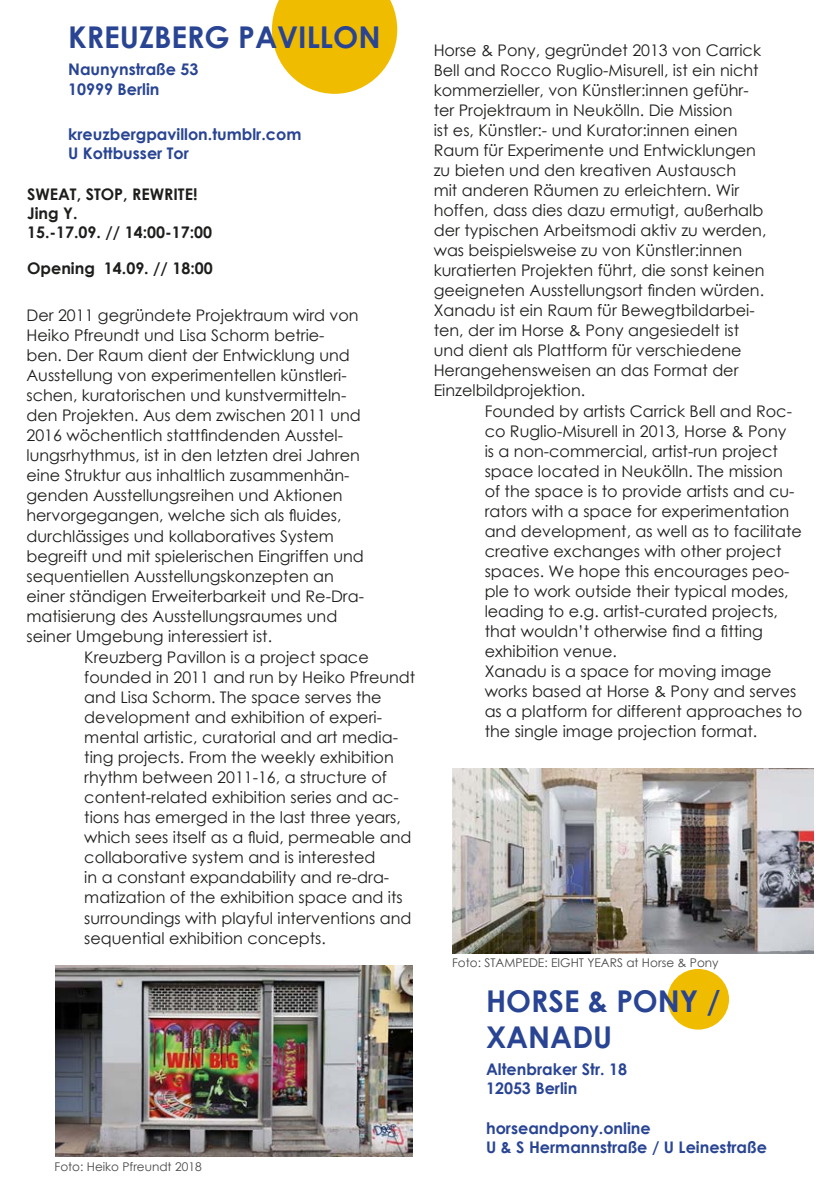
<style>
.page{position:relative;width:840px;height:1191px;background:#fff}
.page>*{position:absolute;margin:0;border:0;box-sizing:border-box;transform-origin:0 0}
.t1{font:700 30px/36px "Century Gothic";color:#284493}
.t2{font:16px/20px "Century Gothic";color:#1d1d1b}
.t3{font:700 16px/19.2px "Century Gothic";color:#284493}
.t4{font:700 16px "Century Gothic";color:#1d1d1b}
.t5{font:12px "Century Gothic";color:#4a4847}
</style>
<div class="page">
<div style="left:667px;top:969px;width:61px;height:60px;background:#f0bc00;border-radius:50%"></div>
<svg style="left:272px;top:0;width:125px;height:94px;background:#f2c628"></svg>
<img style="left:55px;top:965px;width:357px;height:191px">
<img style="left:452px;top:768px;width:361px;height:185px">
<p class="t1" style="left:68px;top:18px;width:313px">KREUZBERG PAVILLON</p>
<p class="t3" style="left:68px;top:59px;width:132px">Naunynstraße 53<br>10999 Berlin</p>
<p class="t3" style="left:68px;top:124px;width:234px">kreuzbergpavillon.tumblr.com<br>U Kottbusser Tor</p>
<p class="t4" style="left:27px;top:182px;width:172px">SWEAT, STOP, REWRITE!</p>
<p class="t4" style="left:27px;top:201px;width:52px">Jing Y.</p>
<p class="t4" style="left:27px;top:220px;width:186px">15.-17.09. // 14:00-17:00</p>
<p class="t4" style="left:27px;top:256px;width:187px">Opening 14.09. // 18:00</p>
<p class="t2" style="left:26px;top:305px;width:339px">Der 2011 gegründete Projektraum wird von Heiko Pfreundt und Lisa Schorm betrie&shy;ben. Der Raum dient der Entwicklung und Ausstellung von experimentellen künstleri&shy;schen, kuratorischen und kunstvermitteln&shy;den Projekten. Aus dem zwischen 2011 und 2016 wöchentlich stattfindenden Ausstel&shy;lungsrhythmus, ist in den letzten drei Jahren eine Struktur aus inhaltlich zusammenhän&shy;genden Ausstellungsreihen und Aktionen hervorgegangen, welche sich als fluides, durchlässiges und kollaboratives System begreift und mit spielerischen Eingriffen und sequentiellen Ausstellungskonzepten an einer ständigen Erweiterbarkeit und Re-Dra&shy;matisierung des Ausstellungsraumes und seiner Umgebung interessiert ist.</p>
<p class="t2" style="left:84px;top:647px;width:332px">Kreuzberg Pavillon is a project space founded in 2011 and run by Heiko Pfreundt and Lisa Schorm. The space serves the development and exhibition of experi&shy;mental artistic, curatorial and art media&shy;ting projects. From the weekly exhibition rhythm between 2011-16, a structure of content-related exhibition series and ac&shy;tions has emerged in the last three years, which sees itself as a fluid, permeable and collaborative system and is interested<br>in a constant expandability and re-dra&shy;matization of the exhibition space and its surroundings with playful interventions and sequential exhibition concepts.</p>
<p class="t5" style="left:54px;top:1158px;width:148px">Foto: Heiko Pfreundt 2018</p>
<p class="t2" style="left:433px;top:40px;width:334px">Horse &amp; Pony, gegründet 2013 von Carrick Bell and Rocco Ruglio-Misurell, ist ein nicht kommerzieller, von Künstler:innen geführ&shy;ter Projektraum in Neukölln. Die Mission<br>ist es, Künstler:- und Kurator:innen einen Raum für Experimente und Entwicklungen zu bieten und den kreativen Austausch<br>mit anderen Räumen zu erleichtern. Wir hoffen, dass dies dazu ermutigt, außerhalb der typischen Arbeitsmodi aktiv zu werden, was beispielsweise zu von Künstler:innen kuratierten Projekten führt, die sonst keinen geeigneten Ausstellungsort finden würden.</p>
<p class="t2" style="left:433px;top:300px;width:322px">Xanadu ist ein Raum für Bewegtbildarbei&shy;ten, der im Horse &amp; Pony angesiedelt ist und dient als Plattform für verschiedene Herangehensweisen an das Format der Einzelbildprojektion.</p>
<p class="t2" style="left:484px;top:401px;width:318px">Founded by artists Carrick Bell and Roc&shy;co Ruglio-Misurell in 2013, Horse &amp; Pony<br>is a non-commercial, artist-run project space located in Neukölln. The mission of the space is to provide artists and cu&shy;rators with a space for experimentation and development, as well as to facilitate creative exchanges with other project spaces. We hope this encourages peo&shy;ple to work outside their typical modes, leading to e.g. artist-curated projects, that wouldn’t otherwise find a fitting exhibition venue.</p>
<p class="t2" style="left:484px;top:661px;width:319px">Xanadu is a space for moving image works based at Horse &amp; Pony and serves as a platform for different approaches to the single image projection format.</p>
<p class="t5" style="left:452px;top:953px;width:268px">Foto: STAMPEDE: EIGHT YEARS at Horse &amp; Pony</p>
<p class="t1" style="left:486px;top:981px;width:236px">HORSE &amp; PONY /<br>XANADU</p>
<p class="t3" style="left:486px;top:1059px;width:142px">Altenbraker Str. 18</p>
<p class="t3" style="left:486px;top:1078px;width:93px">12053 Berlin</p>
<p class="t3" style="left:486px;top:1117px;width:282px">horseandpony.online<br>U &amp; S Hermannstraße / U Leinestraße</p>
</div>
